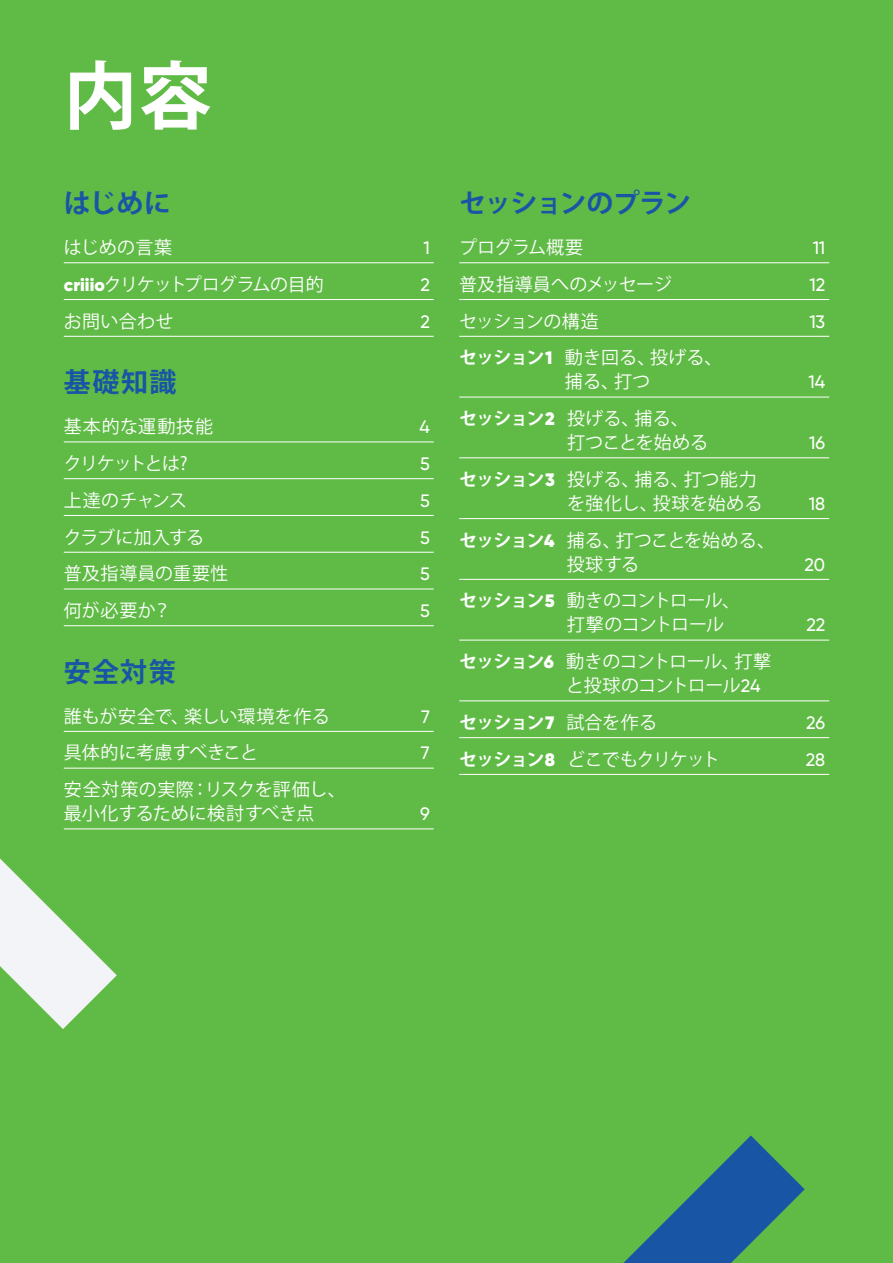
<style>
.page{position:relative;width:893px;height:1263px;background:#60bb46}
.page>*{position:absolute;margin:0;border:0;box-sizing:border-box;transform-origin:0 0}
.Main_Header{font:700 73.5px "Koz Go Pro";color:#fff}
.Contents_Sub{font:700 27px "Koz Go Pro";letter-spacing:-.005em;color:#1855a5}
.Contents_Sub-2{font:700 27px "Koz Go Pro";letter-spacing:-.05em;color:#1855a5}
.Contents{font:18px/24px "Koz Go Pro";letter-spacing:-.005em;color:#fff}
.Contents-2{font:18px/24px "Koz Go Pro";letter-spacing:-.04em;color:#fff}
.Contents-3{font:500 18px "Gilroy";letter-spacing:-.005em;color:#fff}
.Contents-4{font:18px/24px "Koz Go Pro";letter-spacing:.02em;color:#fff}
.Contents-5{font:18px/24px "Koz Go Pro";letter-spacing:-.045em;color:#fff}
.Contents-6{font:18px "Koz Go Pro";letter-spacing:.015em;color:#fff}
.Contents-7{font:18px "Koz Go Pro";letter-spacing:-.065em;color:#fff}
.Contents-8{font:700 18px "Koz Go Pro";letter-spacing:-.06em;color:#fff}
.Contents-9{font:18px "Koz Go Pro";letter-spacing:.05em;color:#fff}
.Contents-10{font:18px "Koz Go Pro";letter-spacing:-.085em;color:#fff}
.Contents-11{font:18px "Koz Go Pro";letter-spacing:-.05em;color:#fff}
.Contents-12{font:18px "Koz Go Pro";letter-spacing:-.055em;color:#fff}
.s1{font-family:"Gilroy";font-weight:900}
.s2{font-weight:700}
.s3{font-family:"Gilroy";font-weight:500}
.s4{font-weight:400}
</style>
<div class="page">
<svg style="left:623px;top:1135px;width:182px;height:128px"></svg>
<svg style="left:0;top:858px;width:117px;height:171px"></svg>
<div style="left:638px;top:64px;width:255px;height:76px;background:#60bb46"></div>
<hr style="left:64px;top:262px;width:370px;height:1px;background:#fff">
<hr style="left:64px;top:299px;width:370px;height:1px;background:#fff">
<hr style="left:64px;top:336px;width:370px;height:1px;background:#fff">
<hr style="left:64px;top:442px;width:370px;height:1px;background:#fff">
<hr style="left:64px;top:478px;width:370px;height:1px;background:#fff">
<hr style="left:64px;top:515px;width:370px;height:1px;background:#fff">
<hr style="left:64px;top:552px;width:370px;height:1px;background:#fff">
<hr style="left:64px;top:589px;width:370px;height:1px;background:#fff">
<hr style="left:64px;top:625px;width:370px;height:1px;background:#fff">
<hr style="left:64px;top:731px;width:370px;height:1px;background:#fff">
<hr style="left:64px;top:768px;width:370px;height:1px;background:#fff">
<hr style="left:64px;top:829px;width:370px;height:1px;background:#fff">
<hr style="left:459px;top:262px;width:370px;height:1px;background:#fff">
<hr style="left:459px;top:299px;width:370px;height:1px;background:#fff">
<hr style="left:459px;top:336px;width:370px;height:1px;background:#fff">
<hr style="left:459px;top:397px;width:370px;height:1px;background:#fff">
<hr style="left:459px;top:458px;width:370px;height:1px;background:#fff">
<hr style="left:459px;top:518px;width:370px;height:1px;background:#fff">
<hr style="left:459px;top:579px;width:370px;height:1px;background:#fff">
<hr style="left:459px;top:640px;width:370px;height:1px;background:#fff">
<hr style="left:459px;top:701px;width:370px;height:1px;background:#fff">
<hr style="left:459px;top:737px;width:370px;height:1px;background:#fff">
<hr style="left:459px;top:774px;width:370px;height:1px;background:#fff">
<div style="left:480px;top:835px;width:223px;height:303px;background:#60bb46"></div>
<p class="Main_Header" style="left:64px;top:49px;width:150px">内容</p>
<p class="Contents_Sub" style="left:64px;top:186px;width:108px">はじめに</p>
<p class="Contents" style="left:64px;top:236px;width:110px">はじめの言葉</p>
<p class="Contents-3" style="left:423px;top:237px;width:8px">1</p>
<p class="Contents-2" style="left:64px;top:273px;width:262px"><span class="s1">criiio</span>クリケットプログラムの目的</p>
<p class="Contents-3" style="left:420px;top:273px;width:11px">2</p>
<p class="Contents" style="left:64px;top:309px;width:111px">お問い合わせ</p>
<p class="Contents-3" style="left:420px;top:310px;width:11px">2</p>
<p class="Contents_Sub" style="left:64px;top:365px;width:114px">基礎知識</p>
<p class="Contents-9" style="left:64px;top:415px;width:151px">基本的な運動技能</p>
<p class="Contents-3" style="left:419px;top:416px;width:12px">4</p>
<p class="Contents-10" style="left:64px;top:452px;width:125px">クリケットとは?</p>
<p class="Contents-3" style="left:420px;top:453px;width:11px">5</p>
<p class="Contents" style="left:64px;top:489px;width:125px">上達のチャンス</p>
<p class="Contents-3" style="left:420px;top:489px;width:11px">5</p>
<p class="Contents-11" style="left:64px;top:525px;width:142px">クラブに加入する</p>
<p class="Contents-3" style="left:420px;top:526px;width:11px">5</p>
<p class="Contents" style="left:64px;top:562px;width:166px">普及指導員の重要性</p>
<p class="Contents-3" style="left:420px;top:563px;width:11px">5</p>
<p class="Contents" style="left:64px;top:599px;width:109px">何が必要か？</p>
<p class="Contents-3" style="left:420px;top:600px;width:11px">5</p>
<p class="Contents_Sub" style="left:64px;top:654px;width:113px">安全対策</p>
<p class="Contents-6" style="left:64px;top:704px;width:268px">誰もが安全で、楽しい環境を作る</p>
<p class="Contents-3" style="left:421px;top:705px;width:10px">7</p>
<p class="Contents" style="left:64px;top:741px;width:196px">具体的に考慮すべきこと</p>
<p class="Contents-3" style="left:421px;top:742px;width:10px">7</p>
<p class="Contents" style="left:64px;top:778px;width:284px">安全対策の実際：リスクを評価し、最小化するために検討すべき点</p>
<p class="Contents-3" style="left:420px;top:803px;width:11px">9</p>
<p class="Contents_Sub-2" style="left:459px;top:186px;width:233px">セッションのプラン</p>
<p class="Contents" style="left:459px;top:236px;width:125px">プログラム概要</p>
<p class="Contents-3" style="left:813px;top:237px;width:14px">11</p>
<p class="Contents" style="left:459px;top:273px;width:214px">普及指導員へのメッセージ</p>
<p class="Contents-3" style="left:809px;top:273px;width:17px">12</p>
<p class="Contents-12" style="left:459px;top:309px;width:141px">セッションの構造</p>
<p class="Contents-3" style="left:809px;top:310px;width:17px">13</p>
<p class="Contents" style="left:565px;top:346px;width:159px;text-indent:-106px"><span class="s2">セッション</span><span class="s1">1</span> 動き回る、投げる、捕る、打つ</p>
<p class="Contents-3" style="left:809px;top:371px;width:18px">14</p>
<p class="Contents" style="left:567px;top:407px;width:142px;text-indent:-108px"><span class="s2">セッション</span><span class="s1">2</span> 投げる、捕る、打つことを始める</p>
<p class="Contents-4" style="left:567px;top:468px;width:197px;text-indent:-108px"><span class="s2">セッション</span><span class="s1">3</span> 投げる、捕る、打つ能力を強化し、投球を始める</p>
<p class="Contents" style="left:567px;top:528px;width:210px;text-indent:-107px"><span class="s2">セッション</span><span class="s1">4</span> 捕る、打つことを始める、投球する</p>
<p class="Contents-5" style="left:567px;top:589px;width:175px;text-indent:-108px"><span class="s2">セッション</span><span class="s1">5</span> 動きのコントロール、打撃のコントロール</p>
<p class="Contents-3" style="left:809px;top:432px;width:18px">16</p>
<p class="Contents-3" style="left:809px;top:492px;width:18px">18</p>
<p class="Contents-3" style="left:805px;top:553px;width:22px">20</p>
<p class="Contents-3" style="left:806px;top:614px;width:20px">22</p>
<p class="Contents-2" style="left:566px;top:650px;width:207px;text-indent:-107px"><span class="s2">セッション</span><span class="s1">6</span> 動きのコントロール、打撃と投球のコントロール<span class="s3">24</span></p>
<p class="Contents-8" style="left:459px;top:711px;width:199px">セッション<span class="s1">7</span> <span class="s4">試合を作る</span></p>
<p class="Contents-3" style="left:806px;top:711px;width:20px">26</p>
<p class="Contents-7" style="left:459px;top:747px;width:262px"><span class="s2">セッション</span><span class="s1">8</span> どこでもクリケット</p>
<p class="Contents-3" style="left:806px;top:748px;width:21px">28</p>
</div>
